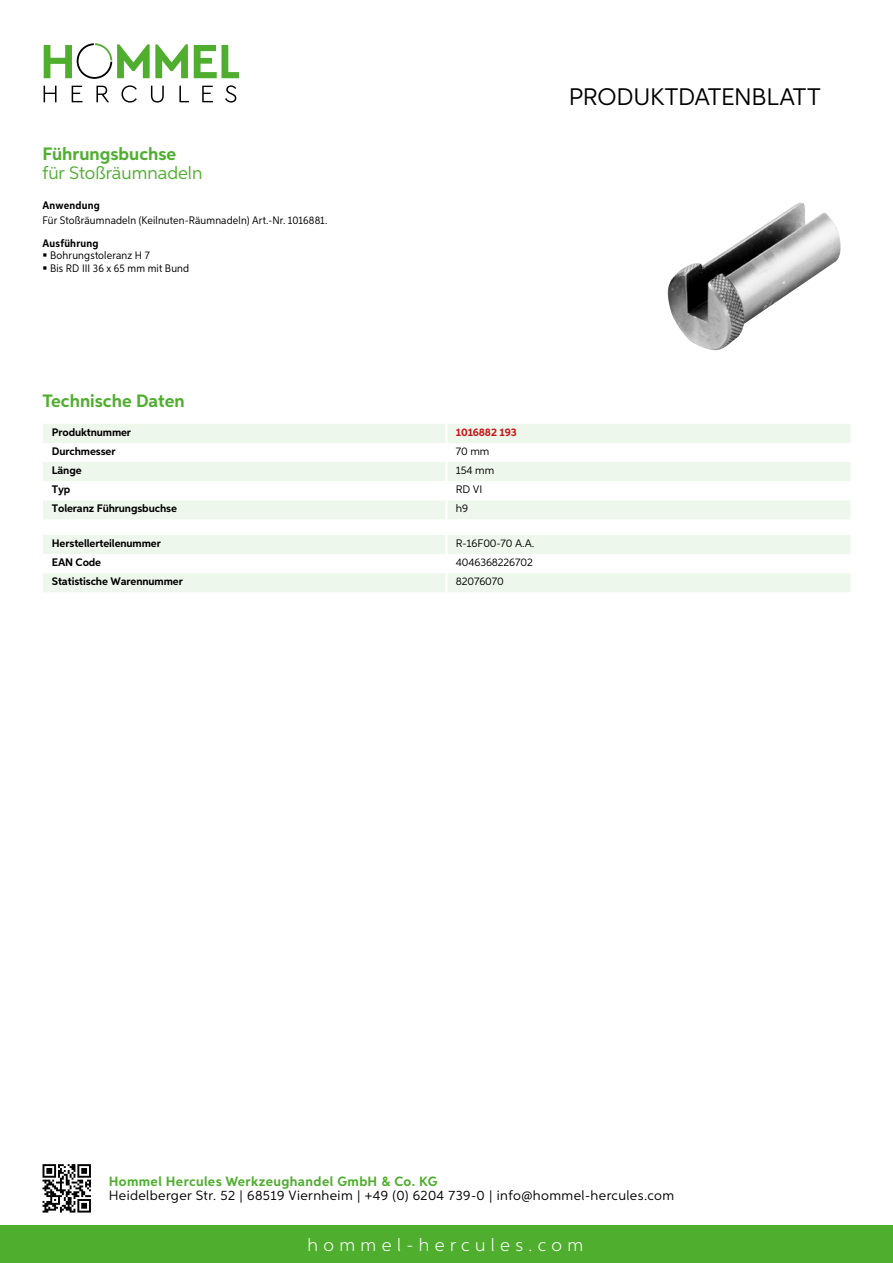
<style>
.page{position:relative;width:893px;height:1263px;background:#fff}
.page>*{position:absolute;margin:0;border:0;box-sizing:border-box;transform-origin:0 0}
.t1{font:24px "Aspira";letter-spacing:-.01em;color:#000}
.t2{font:700 18px "Aspira";color:#50ae2f}
.t3{font:300 18px "Aspira";letter-spacing:.3em;color:#fff}
.t4{font:18px "Aspira";color:#50ae2f}
.t5{font:13.5px "Aspira";letter-spacing:.03em;color:#000}
.t6{font:700 13.5px "Aspira";letter-spacing:.03em;color:#50ae2f}
.t7{font:700 10.95px "Aspira";letter-spacing:-.01em;color:#000}
.t8{font:10.95px/12.8px "Aspira Nar";letter-spacing:.015em;color:#000}
.t9{font:10.95px "Aspira";letter-spacing:-.01em;color:#000}
.t10{font:700 10.95px "Aspira Nar";letter-spacing:.02em;color:#000}
.t11{font:700 10.95px "Aspira";letter-spacing:-.01em;color:#cd1013}
</style>
<div class="page">
<div style="left:0;top:1226px;width:893px;height:37px;background:#50ae2f"></div>
<svg style="left:43px;top:1164px;width:48px;height:48px"></svg>
<svg style="left:194px;top:45px;width:45px;height:33px"></svg>
<svg style="left:44px;top:43px;width:144px;height:36px"></svg>
<svg style="left:44px;top:86px;width:13px;height:16px"></svg>
<svg style="left:72px;top:86px;width:10px;height:16px"></svg>
<svg style="left:96px;top:86px;width:13px;height:16px"></svg>
<svg style="left:121px;top:85px;width:16px;height:18px"></svg>
<svg style="left:151px;top:86px;width:13px;height:17px"></svg>
<svg style="left:179px;top:86px;width:10px;height:16px"></svg>
<svg style="left:202px;top:86px;width:11px;height:16px"></svg>
<svg style="left:225px;top:85px;width:11px;height:18px"></svg>
<div style="left:43px;top:424px;width:807px;height:95px;background:#eef7eb"></div>
<svg style="left:43px;top:443px;width:807px;height:57px"></svg>
<hr style="left:445px;top:424px;width:3px;height:19px;background:#fff">
<hr style="left:445px;top:443px;width:3px;height:19px;background:#fff">
<hr style="left:445px;top:462px;width:3px;height:19px;background:#fff">
<hr style="left:445px;top:481px;width:3px;height:19px;background:#fff">
<hr style="left:445px;top:500px;width:3px;height:19px;background:#fff">
<svg style="left:43px;top:535px;width:807px;height:57px"></svg>
<hr style="left:445px;top:573px;width:3px;height:19px;background:#fff">
<img style="left:667px;top:202px;width:174px;height:149px">
<h2 class="t2" style="left:43px;top:142px;width:135px">Führungsbuchse</h2>
<h2 class="t4" style="left:43px;top:162px;width:161px">für Stoßräumnadeln</h2>
<p class="t10" style="left:43px;top:199px;width:59px">Anwendung</p>
<p class="t8" style="left:43px;top:214px;width:286px">Für Stoßräumnadeln (Keilnuten-Räumnadeln) Art.-Nr. 1016881.</p>
<p class="t10" style="left:43px;top:236px;width:58px">Ausführung</p>
<p class="t8" style="left:50px;top:249px;width:141px">Bohrungstoleranz H 7<br>Bis RD III 36 x 65 mm mit Bund</p>
<h1 class="t1" style="left:569px;top:82px;width:253px">Produktdatenblatt</h1>
<h2 class="t2" style="left:43px;top:390px;width:144px">Technische Daten</h2>
<p class="t7" style="left:52px;top:425px;width:81px">Produktnummer</p>
<p class="t11" style="left:456px;top:425px;width:62px">1016882 193</p>
<p class="t7" style="left:52px;top:444px;width:65px">Durchmesser</p>
<p class="t9" style="left:456px;top:444px;width:35px">70 mm</p>
<p class="t7" style="left:52px;top:463px;width:31px">Länge</p>
<p class="t9" style="left:456px;top:464px;width:40px">154 mm</p>
<p class="t7" style="left:52px;top:483px;width:20px">Typ</p>
<p class="t9" style="left:456px;top:483px;width:28px">RD VI</p>
<p class="t7" style="left:52px;top:502px;width:127px">Toleranz Führungsbuchse</p>
<p class="t9" style="left:456px;top:502px;width:14px">h9</p>
<p class="t7" style="left:52px;top:536px;width:111px">Herstellerteilenummer</p>
<p class="t9" style="left:456px;top:536px;width:80px">R-16F00-70 A.A.</p>
<p class="t7" style="left:52px;top:555px;width:51px">EAN Code</p>
<p class="t9" style="left:456px;top:555px;width:78px">4046368226702</p>
<p class="t7" style="left:52px;top:575px;width:132px">Statistische Warennummer</p>
<p class="t9" style="left:456px;top:575px;width:50px">82076070</p>
<p class="t6" style="left:109px;top:1172px;width:330px">Hommel Hercules Werkzeughandel GmbH &amp; Co. KG</p>
<p class="t5" style="left:109px;top:1187px;width:567px">Heidelberger Str. 52 | 68519 Viernheim | +49 (0) 6204 739-0 | info@hommel-hercules.com</p>
<h2 class="t3" style="left:307px;top:1234px;width:277px">hommel-hercules.com</h2>
</div>
